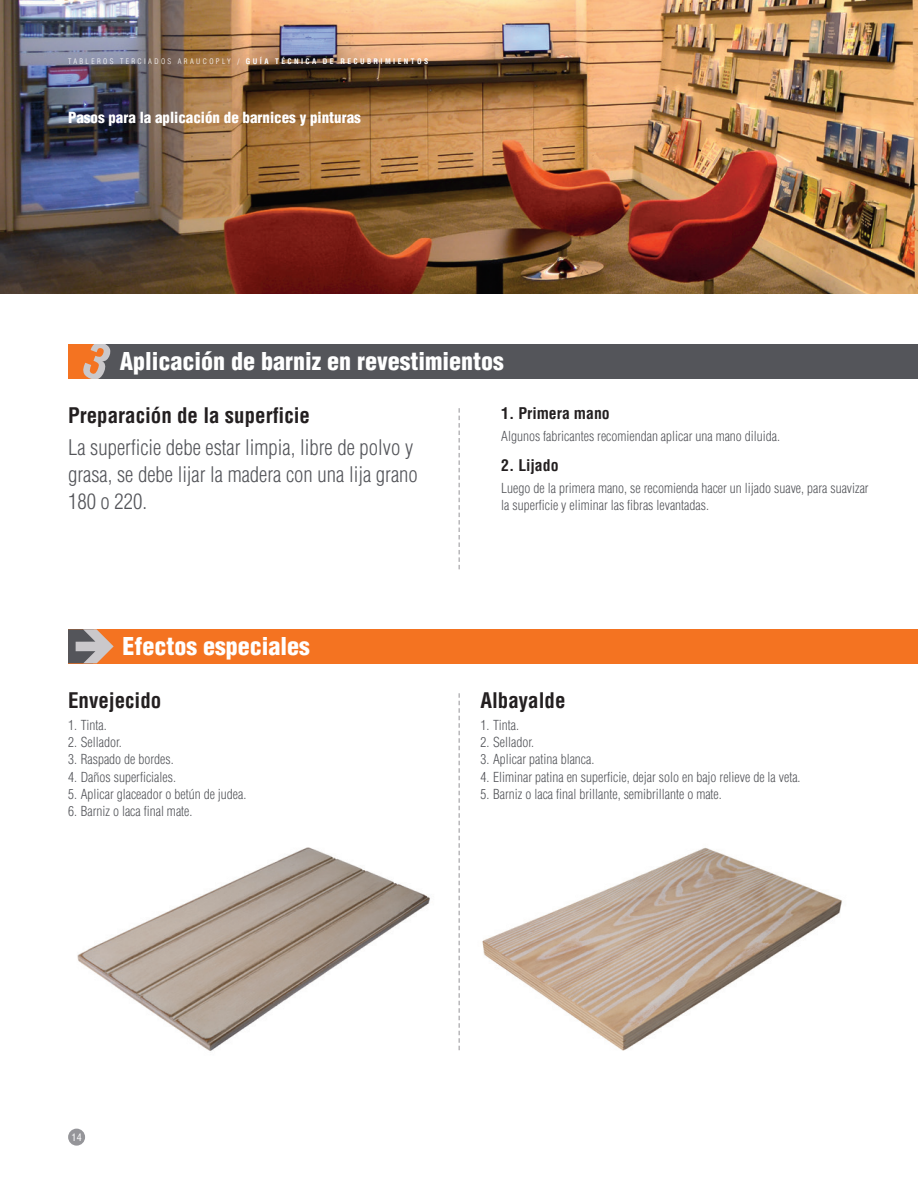
<style>
.page{position:relative;width:918px;height:1188px;background:#fff}
.page>*{position:absolute;margin:0;border:0;box-sizing:border-box;transform-origin:0 0}
.t1{font:900 condensed 24px "Helvetica LT Std";color:#fff}
.t2{font:300 condensed 21px/27px "Helvetica LT Std";color:#54555a}
.t3{font:700 condensed 21px "Helvetica LT Std";color:#231f20}
.t4{font:700 condensed 15.75px "Helvetica LT Std";color:#231f20}
.t5{font:900 condensed 15px "Helvetica LT Std";color:#fff}
.t6{font:300 condensed 13.5px/17.2px "Helvetica LT Std";color:#54555a}
.t7{font:condensed 10.05px "Helvetica LT Std";color:#fff}
.t8{font:300 condensed 7.5px "Helvetica LT Std";letter-spacing:.32em;color:#fff}
.s1{font-weight:700}
</style>
<div class="page">
<img style="left:482px;top:847px;width:360px;height:204px">
<img style="left:77px;top:847px;width:353px;height:204px">
<div style="left:68px;top:629px;width:850px;height:34px;background:#f47321"></div>
<svg style="left:68px;top:629px;width:46px;height:34px"></svg>
<img style="left:0;top:0;width:918px;height:293px">
<div style="left:68px;top:1129px;width:17px;height:17px;background:#959599;border-radius:50%"></div>
<div style="left:68px;top:344px;width:850px;height:34px;background:#54555a"></div>
<svg style="left:458px;top:408px;width:2px;height:161px"></svg>
<svg style="left:458px;top:693px;width:2px;height:357px"></svg>
<svg style="left:68px;top:344px;width:46px;height:35px"></svg>
<p class="t8" style="left:68px;top:56px;width:362px">TABLEROS TERCIADOS ARAUCOPLY / <span class="s1">GUÍA TÉCNICA DE RECUBRIMIENTOS</span></p>
<p class="t5" style="left:68px;top:108px;width:294px">Pasos para la aplicación de barnices y pinturas</p>
<p class="t1" style="left:120px;top:346px;width:385px">Aplicación de barniz en revestimientos</p>
<p class="t4" style="left:501px;top:404px;width:110px">1. Primera mano</p>
<p class="t6" style="left:501px;top:427px;width:280px">Algunos fabricantes recomiendan aplicar una mano diluida.</p>
<p class="t4" style="left:501px;top:455px;width:59px">2. Lijado</p>
<p class="t6" style="left:501px;top:479px;width:369px">Luego de la primera mano, se recomienda hacer un lijado suave, para suavizar la superficie y eliminar las fibras levantadas.</p>
<p class="t3" style="left:68px;top:402px;width:244px">Preparación de la superficie</p>
<p class="t2" style="left:68px;top:433px;width:351px">La superficie debe estar limpia, libre de polvo y grasa, se debe lijar la madera con una lija grano<br>180 o 220.</p>
<p class="t1" style="left:123px;top:631px;width:189px">Efectos especiales</p>
<p class="t3" style="left:68px;top:688px;width:95px">Envejecido</p>
<p class="t6" style="left:68px;top:716px;width:40px">1. Tinta.</p>
<p class="t6" style="left:68px;top:734px;width:55px">2. Sellador.</p>
<p class="t6" style="left:68px;top:751px;width:107px">3. Raspado de bordes.</p>
<p class="t6" style="left:68px;top:768px;width:109px">4. Daños superficiales.</p>
<p class="t6" style="left:68px;top:785px;width:180px">5. Aplicar glaceador o betún de judea.</p>
<p class="t6" style="left:68px;top:803px;width:126px">6. Barniz o laca final mate.</p>
<p class="t7" style="left:72px;top:1131px;width:12px">14</p>
<p class="t3" style="left:480px;top:688px;width:87px">Albayalde</p>
<p class="t6" style="left:480px;top:716px;width:40px">1. Tinta.</p>
<p class="t6" style="left:480px;top:734px;width:55px">2. Sellador.</p>
<p class="t6" style="left:480px;top:751px;width:115px">3. Aplicar patina blanca.</p>
<p class="t6" style="left:480px;top:768px;width:322px">4. Eliminar patina en superficie, dejar solo en bajo relieve de la veta.</p>
<p class="t6" style="left:480px;top:785px;width:243px">5. Barniz o laca final brillante, semibrillante o mate.</p>
</div>
